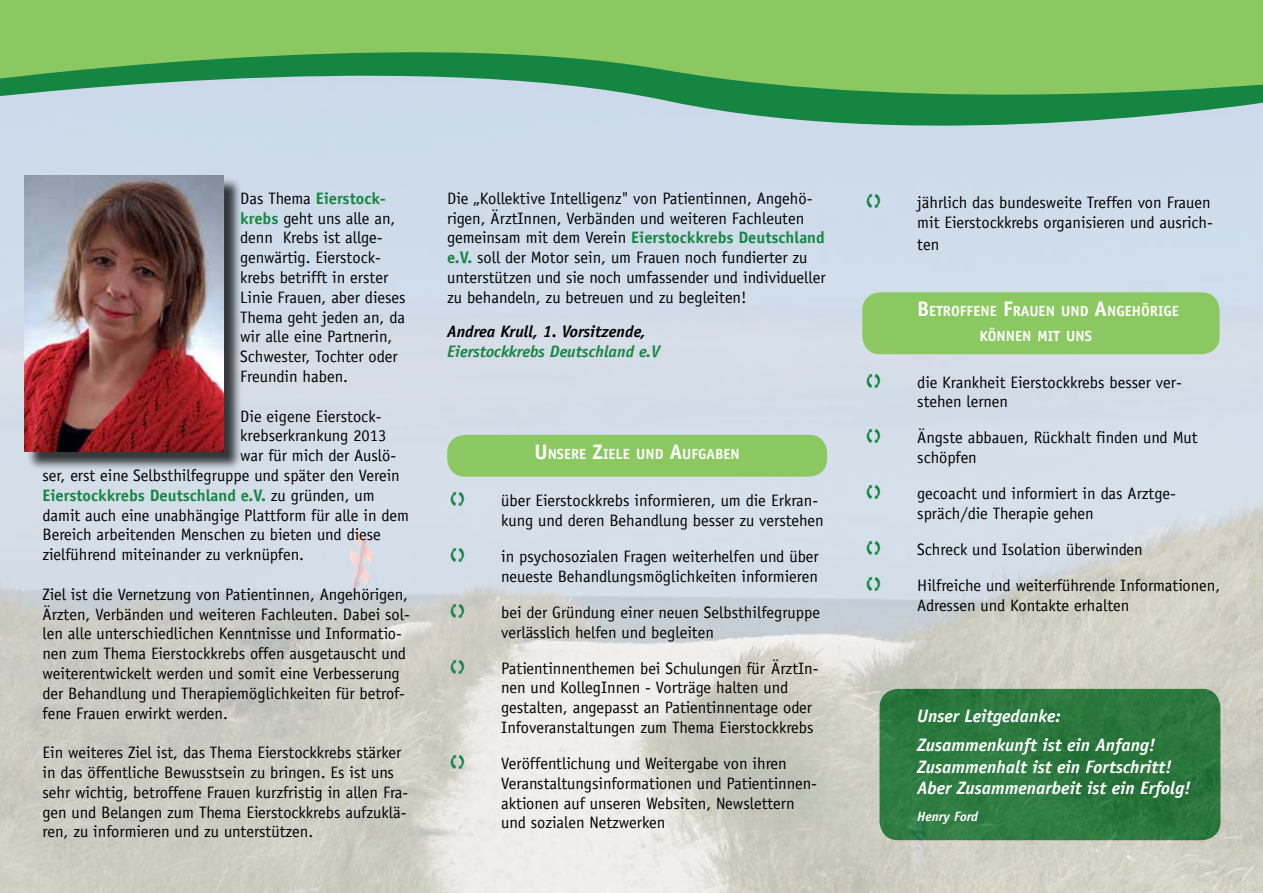
<style>
.page{position:relative;width:1263px;height:893px;background:#fff}
.page>*{position:absolute;margin:0;border:0;box-sizing:border-box;transform-origin:0 0}
.t1{font:italic 700 18px/28.8px "Officina Sans";color:#fff}
.t2{font:16.5px/19.8px "Officina Sans";color:#000}
.t3{font:700 16.5px "Officina Sans";color:#158642}
.t4{font:italic 700 16.5px "Officina Sans";color:#158642}
.t5{font:italic 700 16.5px "Officina Sans";color:#000}
.t6{font:700 14.7px/25.2px "Officina Sans";color:#fff}
.t7{font:italic 700 13.5px "Officina Sans";color:#fff}
.s1{font-weight:700;color:#158642}
.s2{font-weight:400;color:#000}
.s3{font-size:21px}
.s4{color:#158642}
</style>
<div class="page">
<img style="left:0;top:157px;width:1263px;height:736px">
<div style="left:447px;top:435px;width:380px;height:42px;background:#8cc861;border-radius:18px"></div>
<div style="left:862px;top:292px;width:357px;height:62px;background:#8cc861;border-radius:18px"></div>
<div style="left:0;top:116px;width:1263px;height:41px;background:#ccdaea"></div>
<svg style="left:0;top:0;width:1263px;height:116px;background:#7dbd70"></svg>
<div style="left:26px;top:178px;width:216px;height:293px;background:#000;opacity:.75"></div>
<img style="left:24px;top:175px;width:199px;height:277px">
<p class="t2" style="left:240px;top:188px;width:167px">Das Thema <span class="s1">Eierstock&shy;krebs</span> geht uns alle an, denn Krebs ist allge&shy;genwärtig. Eierstock&shy;krebs betrifft in erster<br>Linie Frauen, aber dieses<br>Thema geht jeden an, da wir alle eine Partnerin,<br>Schwester, Tochter oder<br>Freundin haben.</p>
<p class="t2" style="left:240px;top:406px;width:143px">Die eigene Eierstock-</p>
<p class="t2" style="left:240px;top:426px;width:148px">krebserkrankung 2013</p>
<p class="t2" style="left:240px;top:446px;width:157px">war für mich der Auslö-</p>
<p class="t2" style="left:43px;top:465px;width:359px">ser, erst eine Selbsthilfegruppe und später den Verein</p>
<p class="t3" style="left:43px;top:485px;width:334px">Eierstockkrebs Deutschland e.V. <span class="s2">zu gründen, um</span></p>
<p class="t2" style="left:43px;top:505px;width:368px">damit auch eine unabhängige Plattform für alle in dem</p>
<p class="t2" style="left:43px;top:525px;width:340px">Bereich arbeitenden Menschen zu bieten und diese</p>
<p class="t2" style="left:43px;top:545px;width:263px">zielführend miteinander zu verknüpfen.</p>
<p class="t2" style="left:43px;top:584px;width:369px">Ziel ist die Vernetzung von Patientinnen, Angehörigen, Ärzten, Verbänden und weiteren Fachleuten. Dabei sol&shy;len alle unterschiedlichen Kenntnisse und Informatio&shy;nen zum Thema Eierstockkrebs offen ausgetauscht und weiterentwickelt werden und somit eine Verbesserung der Behandlung und Therapiemöglichkeiten für betrof&shy;fene Frauen erwirkt werden.</p>
<p class="t2" style="left:43px;top:743px;width:367px">Ein weiteres Ziel ist, das Thema Eierstockkrebs stärker in das öffentliche Bewusstsein zu bringen. Es ist uns sehr wichtig, betroffene Frauen kurzfristig in allen Fra&shy;gen und Belangen zum Thema Eierstockkrebs aufzuklä&shy;ren, zu informieren und zu unterstützen.</p>
<p class="t2" style="left:447px;top:188px;width:380px">Die „Kollektive Intelligenz" von Patientinnen, Angehö&shy;rigen, ÄrztInnen, Verbänden und weiteren Fachleuten gemeinsam mit dem Verein <span class="s1">Eierstockkrebs Deutschland e.V.</span> soll der Motor sein, um Frauen noch fundierter zu unterstützen und sie noch umfassender und individueller zu behandeln, zu betreuen und zu begleiten!</p>
<p class="t5" style="left:447px;top:321px;width:200px">Andrea Krull, 1. Vorsitzende,</p>
<p class="t4" style="left:447px;top:341px;width:214px">Eierstockkrebs Deutschland e.V</p>
<p class="t6" style="left:534px;top:442px;width:207px"><span class="s3">U</span> NSERE <span class="s3">Z</span>IELE UND <span class="s3">A</span>UFGABEN</p>
<p class="t2" style="left:501px;top:491px;width:324px;text-indent:-54px"><span class="s4">❑</span> über Eierstockkrebs informieren, um die Erkran&shy;kung und deren Behandlung besser zu verstehen</p>
<p class="t2" style="left:447px;top:546px;width:373px;text-align:right"><span class="s4">❑</span> in psychosozialen Fragen weiterhelfen und über neueste Behandlungsmöglichkeiten informieren</p>
<p class="t2" style="left:501px;top:602px;width:320px;text-indent:-54px"><span class="s4">❑</span> bei der Gründung einer neuen Selbsthilfegruppe verlässlich helfen und begleiten</p>
<p class="t2" style="left:501px;top:658px;width:319px;text-indent:-54px"><span class="s4">❑</span> Patientinnenthemen bei Schulungen für ÄrztIn&shy;nen und KollegInnen - Vorträge halten und gestalten, angepasst an Patientinnentage oder Infoveranstaltungen zum Thema Eierstockkrebs</p>
<p class="t2" style="left:501px;top:753px;width:317px;text-indent:-54px"><span class="s4">❑</span> Veröffentlichung und Weitergabe von ihren Veranstaltungsinformationen und Patientinnen&shy;aktionen auf unseren Websiten, Newslettern und sozialen Netzwerken</p>
<p class="t2" style="left:863px;top:193px;width:351px;text-align:right"><span class="s4">❑</span> jährlich das bundesweite Treffen von Frauen mit Eierstockkrebs organisieren und ausrich-</p>
<p class="t2" style="left:917px;top:234px;width:24px">ten</p>
<p class="t6" style="left:979px;top:298px;width:201px;text-indent:-62px"><span class="s3">B</span>ETROFFENE <span class="s3">F</span>RAUEN UND <span class="s3">A</span>NGEHÖRIGE<br>KÖNNEN MIT UNS</p>
<p class="t2" style="left:917px;top:372px;width:266px;text-indent:-54px"><span class="s4">❑</span> die Krankheit Eierstockkrebs besser ver&shy;stehen lernen</p>
<p class="t2" style="left:917px;top:428px;width:282px;text-indent:-54px"><span class="s4">❑</span> Ängste abbauen, Rückhalt finden und Mut schöpfen</p>
<p class="t2" style="left:917px;top:484px;width:260px;text-indent:-54px"><span class="s4">❑</span> gecoacht und informiert in das Arztge&shy;spräch/die Therapie gehen</p>
<p class="t2" style="left:863px;top:539px;width:281px"><span class="s4">❑</span> Schreck und Isolation überwinden</p>
<p class="t2" style="left:917px;top:575px;width:304px;text-indent:-54px"><span class="s4">❑</span> Hilfreiche und weiterführende Informationen,<br>Adressen und Kontakte erhalten</p>
<p class="t1" style="left:917px;top:702px;width:240px">Unser Leitgedanke:<br>Zusammenkunft ist ein Anfang!</p>
<p class="t1" style="left:917px;top:756px;width:275px;line-height:21.6px">Zusammenhalt ist ein Fortschritt!<br>Aber Zusammenarbeit ist ein Erfolg!</p>
<p class="t7" style="left:917px;top:809px;width:63px">Henry Ford</p>
</div>
